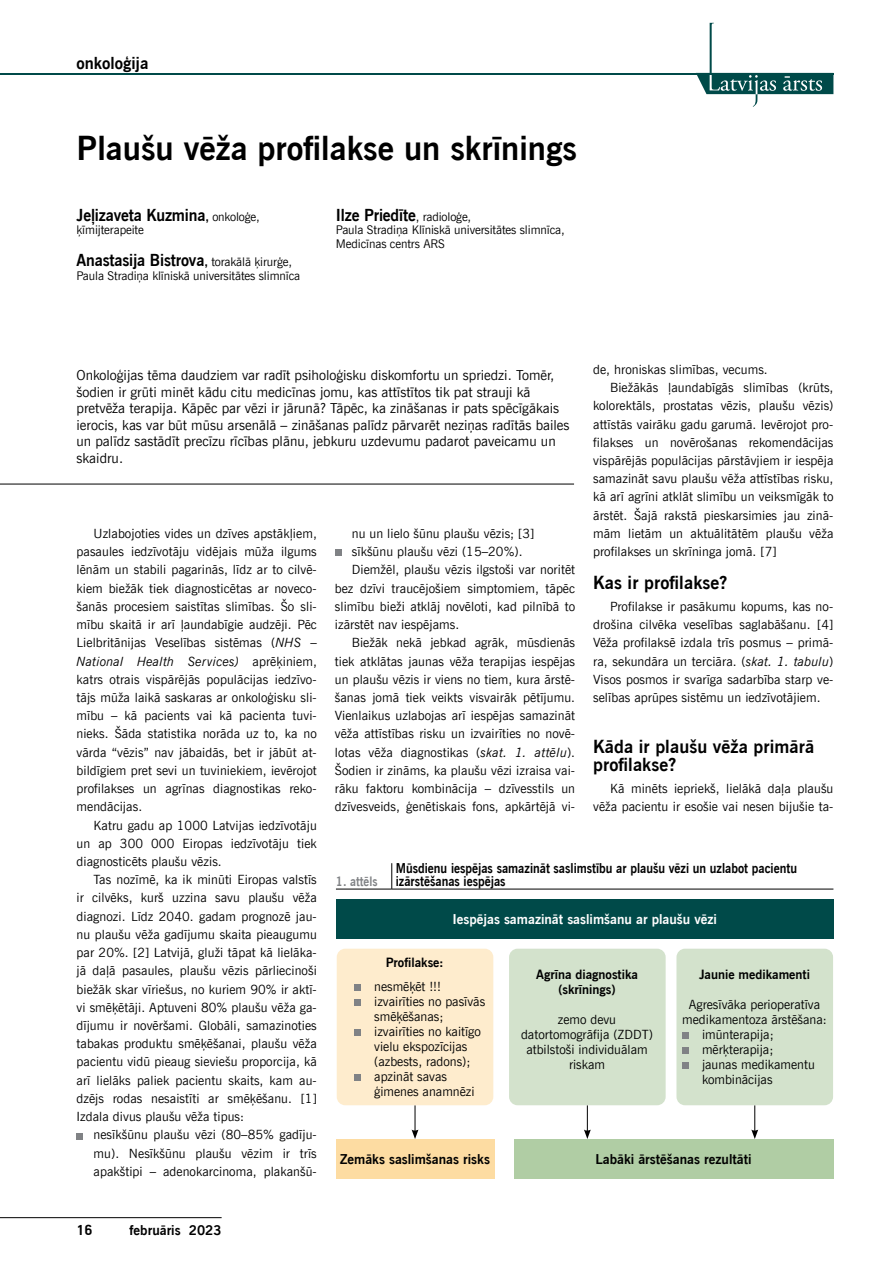
<style>
.page{position:relative;width:893px;height:1263px;background:#fff}
.page>*{position:absolute;margin:0;border:0;box-sizing:border-box;transform-origin:0 0}
.t1{font:700 33px "News Gothic TL";color:#000}
.t2{font:700 18px/18px "News Gothic TL";letter-spacing:.005em;color:#000}
.t3{font:700 16.5px "News Gothic TL";letter-spacing:-.01em;color:#000;scale:.96 1}
.t4{font:700 16.5px "News Gothic TL";letter-spacing:-.01em;color:#000}
.t5{font:700 16.5px "PF Handbook Pro";color:#000}
.t6{font:13.8px/16.5px "News Gothic TL";color:#000}
.t7{font:700 13.5px/12.8px "News Gothic TL";color:#000;scale:.9 1}
.t8{font:700 13.5px "News Gothic TL";color:#000}
.t9{font:700 13.5px "News Gothic TL";color:#fff}
.t10{font:700 12.9px "News Gothic TL";color:#808285;scale:.9 1}
.t11{font:12.75px/18.1px "News Gothic TL";letter-spacing:.005em;color:#000;text-align:justify}
.t12{font:700 12.75px/15px "News Gothic TL";color:#000;text-align:center}
.t13{font:12px/13.5px "News Gothic TL";letter-spacing:-.01em;color:#000}
.s1{font-size:12px}
.s2{font-weight:400;font-size:12px}
.s3{font-style:italic}
</style>
<div class="page">
<svg style="left:696px;top:23px;width:137px;height:84px"></svg>
<hr style="left:0;top:1217px;width:222px;height:1px;background:#000">
<hr style="left:0;top:73px;width:833px;height:1px;background:#004a49">
<svg style="left:77px;top:1133px;width:6px;height:6px"></svg>
<svg style="left:335px;top:550px;width:6px;height:6px"></svg>
<hr style="left:0;top:484px;width:574px;height:1px;background:#000">
<svg style="left:391px;top:863px;width:1px;height:26px"></svg>
<hr style="left:336px;top:889px;width:56px;height:1px;background:#000">
<hr style="left:392px;top:889px;width:441px;height:1px;background:#000">
<div style="left:336px;top:899px;width:497px;height:40px;background:#004a49"></div>
<div style="left:676px;top:949px;width:157px;height:156px;background:#d3e2cc;border-radius:9px"></div>
<div style="left:682px;top:1033px;width:7px;height:6px;background:#808285"></div>
<div style="left:682px;top:1048px;width:7px;height:6px;background:#808285"></div>
<div style="left:682px;top:1063px;width:7px;height:6px;background:#808285"></div>
<div style="left:509px;top:949px;width:157px;height:156px;background:#d3e2cc;border-radius:9px"></div>
<div style="left:337px;top:949px;width:156px;height:156px;background:#feeccd;border-radius:9px"></div>
<div style="left:355px;top:984px;width:6px;height:7px;background:#808285"></div>
<div style="left:355px;top:999px;width:6px;height:7px;background:#808285"></div>
<div style="left:355px;top:1029px;width:6px;height:7px;background:#808285"></div>
<div style="left:355px;top:1074px;width:6px;height:7px;background:#808285"></div>
<div style="left:336px;top:1139px;width:158px;height:40px;background:#fddca2"></div>
<div style="left:514px;top:1139px;width:319px;height:40px;background:#b0cda4"></div>
<svg style="left:412px;top:1105px;width:6px;height:34px"></svg>
<svg style="left:584px;top:1105px;width:7px;height:34px"></svg>
<svg style="left:751px;top:1105px;width:7px;height:34px"></svg>
<p class="t4" style="left:77px;top:52px;width:73px">onkoloģija</p>
<h1 class="t1" style="left:77px;top:126px;width:502px">Plaušu vēža profilakse un skrīnings</h1>
<p class="t3" style="left:77px;top:204px;width:192px">Jeļizaveta Kuzmina<span class="s1">,</span> <span class="s2">onkoloģe,</span></p>
<p class="t13" style="left:77px;top:223px;width:69px">ķīmijterapeite</p>
<p class="t3" style="left:77px;top:249px;width:226px">Anastasija Bistrova<span class="s1">,</span> <span class="s2">torakālā ķirurģe,</span></p>
<p class="t13" style="left:77px;top:268px;width:225px">Paula Stradiņa klīniskā universitātes slimnīca</p>
<p class="t3" style="left:336px;top:204px;width:142px">Ilze Priedīte<span class="s2">, radioloģe,</span></p>
<p class="t13" style="left:336px;top:223px;width:230px">Paula Stradiņa Klīniskā universitātes slimnīca,<br>Medicīnas centrs ARS</p>
<p class="t11" style="left:593px;top:360px;width:176px">de, hroniskas slimības, vecums.</p>
<p class="t11" style="left:610px;top:378px;width:225px">Biežākās ļaundabīgās slimības (krūts,</p>
<p class="t11" style="left:593px;top:396px;width:242px">kolorektāls, prostatas vēzis, plaušu vēzis)</p>
<p class="t11" style="left:593px;top:414px;width:242px">attīstās vairāku gadu garumā. Ievērojot pro-</p>
<p class="t11" style="left:593px;top:433px;width:242px">filakses un novērošanas rekomendācijas</p>
<p class="t11" style="left:593px;top:451px;width:242px">vispārējās populācijas pārstāvjiem ir iespēja</p>
<p class="t11" style="left:593px;top:469px;width:242px">samazināt savu plaušu vēža attīstības risku,</p>
<p class="t11" style="left:593px;top:487px;width:242px">kā arī agrīni atklāt slimību un veiksmīgāk to</p>
<p class="t11" style="left:593px;top:505px;width:242px">ārstēt. Šajā rakstā pieskarsimies jau zinā-</p>
<p class="t11" style="left:593px;top:524px;width:242px">mām lietām un aktuālitātēm plaušu vēža</p>
<p class="t11" style="left:593px;top:542px;width:185px">profilakses un skrīninga jomā. [7]</p>
<h2 class="t2" style="left:593px;top:573px;width:136px">Kas ir profilakse?</h2>
<p class="t11" style="left:593px;top:597px;width:242px;text-indent:17px">Profilakse ir pasākumu kopums, kas no&shy;drošina cilvēka veselības saglabāšanu. [4] Vēža profilaksē izdala trīs posmus – primā&shy;ra, sekundāra un terciāra. (<span class="s3">skat. 1. tabulu</span>)<br>Visos posmos ir svarīga sadarbība starp ve&shy;selības aprūpes sistēmu un iedzīvotājiem.</p>
<h2 class="t2" style="left:593px;top:737px;width:223px">Kāda ir plaušu vēža primārā profilakse?</h2>
<p class="t11" style="left:593px;top:779px;width:242px;text-align:right">Kā minēts iepriekš, lielākā daļa plaušu vēža pacientu ir esošie vai nesen bijušie ta-</p>
<p class="t6" style="left:77px;top:366px;width:495px">Onkoloģijas tēma daudziem var radīt psiholoģisku diskomfortu un spriedzi. Tomēr, šodien ir grūti minēt kādu citu medicīnas jomu, kas attīstītos tik pat strauji kā pretvēža terapija. Kāpēc par vēzi ir jārunā? Tāpēc, ka zināšanas ir pats spēcīgākais ierocis, kas var būt mūsu arsenālā – zināšanas palīdz pārvarēt neziņas radītās bailes un palīdz sastādīt precīzu rīcības plānu, jebkuru uzdevumu padarot paveicamu un skaidru.</p>
<p class="t11" style="left:352px;top:524px;width:184px">nu un lielo šūnu plaušu vēzis; [3]</p>
<p class="t11" style="left:352px;top:542px;width:172px">sīkšūnu plaušu vēzi (15–20%).</p>
<p class="t11" style="left:352px;top:560px;width:225px">Diemžēl, plaušu vēzis ilgstoši var noritēt</p>
<p class="t11" style="left:335px;top:578px;width:242px">bez dzīvi traucējošiem simptomiem, tāpēc</p>
<p class="t11" style="left:335px;top:597px;width:242px">slimību bieži atklāj novēloti, kad pilnībā to</p>
<p class="t11" style="left:335px;top:615px;width:126px">izārstēt nav iespējams.</p>
<p class="t11" style="left:352px;top:633px;width:225px">Biežāk nekā jebkad agrāk, mūsdienās</p>
<p class="t11" style="left:335px;top:651px;width:242px">tiek atklātas jaunas vēža terapijas iespējas</p>
<p class="t11" style="left:335px;top:670px;width:242px">un plaušu vēzis ir viens no tiem, kura ārstē-</p>
<p class="t11" style="left:335px;top:688px;width:242px">šanas jomā tiek veikts visvairāk pētījumu.</p>
<p class="t11" style="left:335px;top:706px;width:242px">Vienlaikus uzlabojas arī iespējas samazināt</p>
<p class="t11" style="left:335px;top:724px;width:242px">vēža attīstības risku un izvairīties no novē-</p>
<p class="t11" style="left:335px;top:742px;width:242px">lotas vēža diagnostikas (<span class="s3">skat. 1. attēlu</span>).</p>
<p class="t11" style="left:335px;top:761px;width:242px">Šodien ir zināms, ka plaušu vēzi izraisa vai-</p>
<p class="t11" style="left:335px;top:779px;width:242px">rāku faktoru kombinācija – dzīvesstils un</p>
<p class="t11" style="left:335px;top:797px;width:242px">dzīvesveids, ģenētiskais fons, apkārtējā vi-</p>
<p class="t11" style="left:77px;top:524px;width:242px;text-indent:17px">Uzlabojoties vides un dzīves apstākļiem, pasaules iedzīvotāju vidējais mūža ilgums lēnām un stabili pagarinās, līdz ar to cilvē&shy;kiem biežāk tiek diagnosticētas ar noveco&shy;šanās procesiem saistītas slimības. Šo sli&shy;mību skaitā ir arī ļaundabīgie audzēji. Pēc Lielbritānijas Veselības sistēmas (<span class="s3">NHS</span> – <span class="s3">National Health Services)</span> aprēķiniem, katrs otrais vispārējās populācijas iedzīvo&shy;tājs mūža laikā saskaras ar onkoloģisku sli&shy;mību – kā pacients vai kā pacienta tuvi&shy;nieks. Šāda statistika norāda uz to, ka no vārda “vēzis” nav jābaidās, bet ir jābūt at&shy;bildīgiem pret sevi un tuviniekiem, ievērojot profilakses un agrīnas diagnostikas reko&shy;mendācijas.</p>
<p class="t11" style="left:77px;top:815px;width:242px;text-indent:17px">Katru gadu ap 1000 Latvijas iedzīvotāju un ap 300 000 Eiropas iedzīvotāju tiek diagnosticēts plaušu vēzis.</p>
<p class="t11" style="left:77px;top:870px;width:242px;text-indent:17px">Tas nozīmē, ka ik minūti Eiropas valstīs ir cilvēks, kurš uzzina savu plaušu vēža diagnozi. Līdz 2040. gadam prognozē jau&shy;nu plaušu vēža gadījumu skaita pieaugumu par 20%. [2] Latvijā, gluži tāpat kā lielāka&shy;jā daļā pasaules, plaušu vēzis pārliecinoši biežāk skar vīriešus, no kuriem 90% ir aktī&shy;vi smēķētāji. Aptuveni 80% plaušu vēža ga&shy;dījumu ir novēršami. Globāli, samazinoties tabakas produktu smēķēšanai, plaušu vēža pacientu vidū pieaug sieviešu proporcija, kā arī lielāks paliek pacientu skaits, kam au&shy;dzējs rodas nesaistīti ar smēķēšanu. [1] Izdala divus plaušu vēža tipus:</p>
<p class="t11" style="left:94px;top:1125px;width:225px">nesīkšūnu plaušu vēzi (80–85% gadīju&shy;mu). Nesīkšūnu plaušu vēzim ir trīs apakštipi – adenokarcinoma, plakanšū-</p>
<p class="t7" style="left:396px;top:861px;width:447px">Mūsdienu iespējas samazināt saslimstību ar plaušu vēzi un uzlabot pacientu izārstēšanas iespējas</p>
<p class="t9" style="left:452px;top:910px;width:266px">Iespējas samazināt saslimšanu ar plaušu vēzi</p>
<p class="t10" style="left:336px;top:872px;width:48px">1. attēls</p>
<p class="t12" style="left:386px;top:955px;width:60px">Profilakse:</p>
<p class="t11" style="left:374px;top:978px;width:112px;line-height:15px;text-align:left">nesmēķēt !!! izvairīties no pasīvās smēķēšanas; izvairīties no kaitīgo vielu ekspozīcijas (azbests, radons); apzināt savas ģimenes anamnēzi</p>
<p class="t12" style="left:536px;top:966px;width:103px">Agrīna diagnostika (skrīnings)</p>
<p class="t11" style="left:521px;top:1011px;width:133px;line-height:15px;text-align:center">zemo devu datortomogrāfija (ZDDT) atbilstoši individuālam riskam</p>
<p class="t12" style="left:699px;top:966px;width:112px">Jaunie medikamenti</p>
<p class="t11" style="left:689px;top:995px;width:133px">Agresīvāka perioperatīva</p>
<p class="t11" style="left:682px;top:1010px;width:146px">medikamentoza ārstēšana:</p>
<p class="t11" style="left:702px;top:1025px;width:73px">imūnterapija;</p>
<p class="t11" style="left:702px;top:1040px;width:73px">mērķterapija;</p>
<p class="t11" style="left:702px;top:1055px;width:114px">jaunas medikamentu</p>
<p class="t11" style="left:702px;top:1070px;width:72px">kombinācijas</p>
<p class="t8" style="left:340px;top:1150px;width:151px">Zemāks saslimšanas risks</p>
<p class="t8" style="left:595px;top:1150px;width:158px">Labāki ārstēšanas rezultāti</p>
<p class="t5" style="left:76px;top:1220px;width:18px">16</p>
<p class="t8" style="left:130px;top:1221px;width:94px">februāris 2023</p>
</div>
